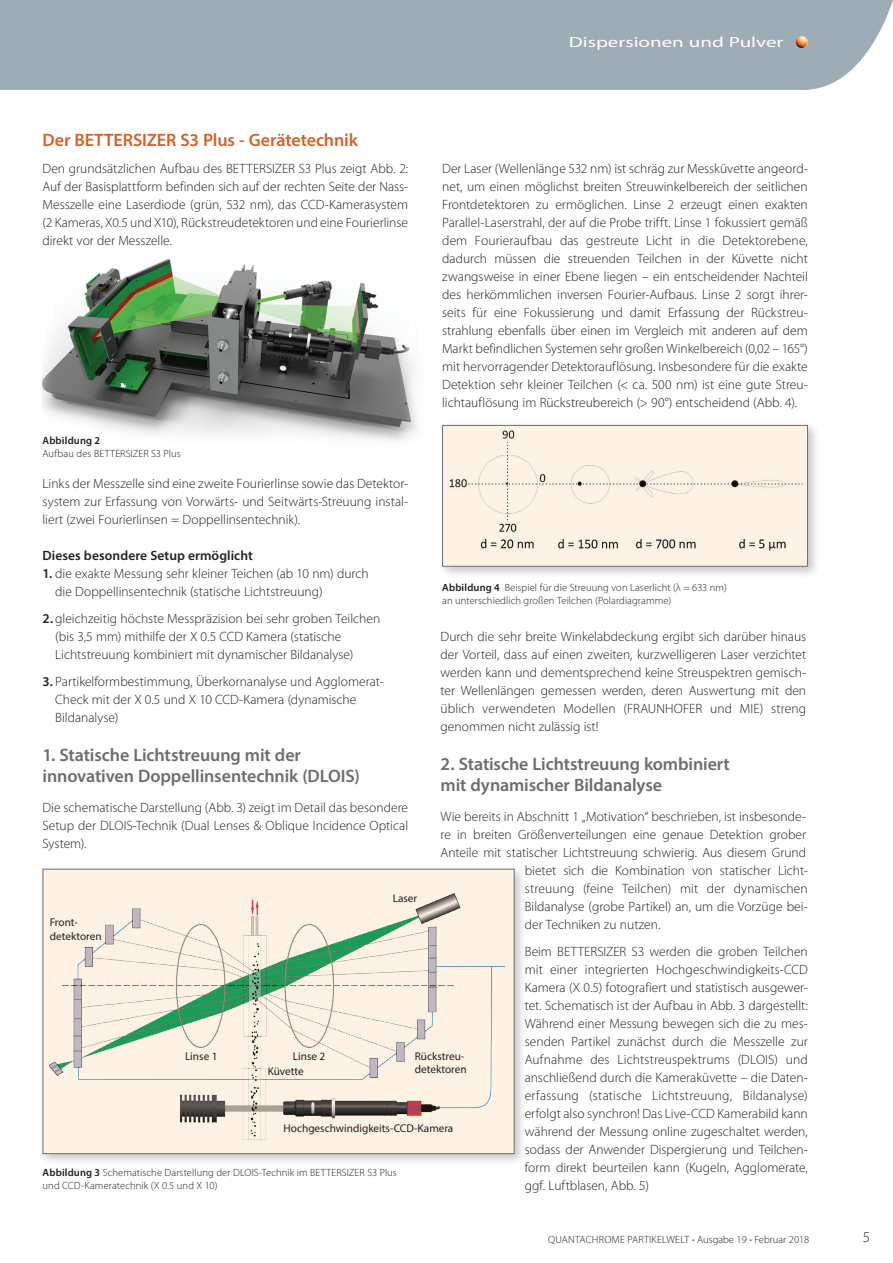
<style>
.page{position:relative;width:893px;height:1263px;background:#fff}
.page>*{position:absolute;margin:0;border:0;box-sizing:border-box;transform-origin:0 0}
.t1{font:600 18px/21px "Myriad Pro";letter-spacing:-.005em;color:#6c6d70}
.t2{font:600 18px "Myriad Pro";letter-spacing:-.005em;color:#d46229}
.t3{font:300 15px "Myriad Pro";color:#231f20}
.t4{font:14.7px "Myriad Pro";color:#fff;scale:1.43 1}
.t5{font:300 13.5px/18px "Myriad Pro";letter-spacing:.005em;color:#231f20;text-align:justify}
.t6{font:600 13.5px "Myriad Pro";letter-spacing:.01em;color:#231f20}
.t7{font:11.25px/13.4px "Myriad Pro";color:#231f20}
.t8{font:300 10.5px/13.5px "Myriad Pro";letter-spacing:.005em;color:#231f20}
.t9{font:600 10.5px "Myriad Pro";letter-spacing:.015em;color:#231f20}
.s1{font-weight:600}
.s2{color:#6c6d70}
</style>
<div class="page">
<div style="left:0;top:0;width:893px;height:90px;background:#9dacb5"></div>
<img style="left:43px;top:259px;width:375px;height:182px">
<div style="left:438px;top:421px;width:382px;height:158px;background:#231f20;opacity:.25"></div>
<div style="left:444px;top:427px;width:362px;height:138px;background:#fef3e5"></div>
<div style="left:442px;top:425px;width:366px;height:142px;border:1px solid #6c6d70"></div>
<div style="left:39px;top:865px;width:488px;height:302px;background:#231f20;opacity:.25"></div>
<div style="left:43px;top:869px;width:471px;height:285px;background:#fef2e5;border:1px solid #6c6d70"></div>
<img style="left:50px;top:893px;width:455px;height:247px">
<svg style="left:796px;top:36px;width:12px;height:12px"></svg>
<p class="t4" style="left:569px;top:33px;width:152px">Dispersionen und Pulver</p>
<h1 class="t2" style="left:43px;top:128px;width:317px">Der BETTERSIZER S3 Plus - Gerätetechnik</h1>
<p class="t5" style="left:43px;top:159px;width:198px">Den grundsätzlichen Aufbau des BETTER</p>
<p class="t5" style="left:266px;top:159px;width:13px">SIZER</p>
<p class="t5" style="left:43px;top:159px;width:367px;text-indent:256px">S3 Plus zeigt Abb. 2:<br>Auf der Basisplattform befinden sich auf der rechten Seite der Nass-Messzelle eine Laserdiode (grün, 532 nm), das CCD-Kamerasystem (2 Kameras, X0.5 und X10), Rückstreudetektoren und eine Fourierlinse direkt vor der Messzelle.</p>
<p class="t9" style="left:43px;top:433px;width:59px">Abbildung 2</p>
<p class="t8" style="left:43px;top:447px;width:63px">Aufbau des BETTER</p>
<p class="t8" style="left:126px;top:447px;width:11px">SIZER</p>
<p class="t8" style="left:151px;top:447px;width:31px">S3 Plus</p>
<p class="t5" style="left:42px;top:474px;width:367px">Links der Messzelle sind eine zweite Fourierlinse sowie das Detektor&shy;system zur Erfassung von Vorwärts- und Seitwärts-Streuung instal&shy;liert (zwei Fourierlinsen = Doppellinsentechnik).</p>
<p class="t6" style="left:42px;top:546px;width:212px">Dieses besondere Setup ermöglicht</p>
<p class="t5" style="left:55px;top:564px;width:315px;text-indent:-13px"><span class="s1">1.</span> die exakte Messung sehr kleiner Teichen (ab 10 nm) durch die Doppellinsentechnik (statische Lichtstreuung)</p>
<p class="t5" style="left:55px;top:609px;width:327px;text-align:left;text-indent:-13px"><span class="s1">2.</span> gleichzeitig höchste Messpräzision bei sehr groben Teilchen (bis 3,5 mm) mithilfe der X 0.5 CCD Kamera (statische<br>Lichtstreuung kombiniert mit dynamischer Bildanalyse)</p>
<p class="t5" style="left:55px;top:672px;width:329px;text-align:left;text-indent:-13px"><span class="s1">3.</span> Partikelformbestimmung, Überkornanalyse und Agglomerat-<br>Check mit der X 0.5 und X 10 CCD-Kamera (dynamische<br>Bildanalyse)</p>
<h1 class="t1" style="left:43px;top:744px;width:319px">1. Statische Lichtstreuung mit der innovativen Doppellinsentechnik (DLOIS)</h1>
<p class="t5" style="left:43px;top:798px;width:367px">Die schematische Darstellung (Abb. 3) zeigt im Detail das besondere Setup der DLOIS-Technik (Dual Lenses &amp; Oblique I ncidence Optical System).</p>
<p class="t5" style="left:442px;top:159px;width:367px">Der Laser (Wellenlänge 532 nm) ist schräg zur Messküvette angeord&shy;net, um einen möglichst breiten Streuwinkelbereich der seitlichen Frontdetektoren zu ermöglichen. Linse 2 erzeugt einen exakten Parallel-Laserstrahl, der auf die Probe trifft. Linse 1 fokussiert gemäß dem Fourieraufbau das gestreute Licht in die Detektorebene, dadurch müssen die streuenden Teilchen in der Küvette nicht zwangsweise in einer Ebene liegen – ein entscheidender Nachteil des herkömmlichen inversen Fourier-Aufbaus. Linse 2 sorgt ihrer&shy;seits für eine Fokussierung und damit Erfassung der Rückstreu&shy;strahlung ebenfalls über einen im Vergleich mit anderen auf dem Markt befindlichen Systemen sehr großen Winkelbereich (0,02 – 165°) mit hervorragender Detektorauflösung. I nsbesondere für die exakte Detektion sehr kleiner Teilchen (&lt; ca. 500 nm) ist eine gute Streu&shy;lichtauflösung im Rückstreubereich (&gt; 90°) entscheidend (Abb. 4).</p>
<p class="t8" style="left:442px;top:580px;width:286px"><span class="s1">Abbildung 4</span> Beispiel für die Streuung von Laserlicht (λ = 633 nm) an unterschiedlich großen Teilchen (Polardiagramme)</p>
<p class="t5" style="left:440px;top:627px;width:367px">Durch die sehr breite Winkelabdeckung ergibt sich darüber hinaus der Vorteil, dass auf einen zweiten, kurzwelligeren Laser verzichtet werden kann und dementsprechend keine Streuspektren gemisch&shy;ter Wellenlängen gemessen werden, deren Auswertung mit den üblich verwendeten Modellen (FRAUNHO</p>
<p class="t5" style="left:683px;top:699px;width:125px">FER und MIE) streng</p>
<p class="t5" style="left:440px;top:717px;width:160px">genommen nicht zulässig ist!</p>
<h1 class="t1" style="left:441px;top:753px;width:291px">2. Statische Lichtstreuung kombiniert mit dynamischer Bildanalyse</h1>
<p class="t5" style="left:441px;top:807px;width:367px">Wie bereits in Abschnitt 1 „Motivation“ beschrieben, ist insbesonde&shy;re in breiten Größenverteilungen eine genaue Detektion grober Anteile mit statischer Lichtstreuung schwierig. Aus diesem Grund</p>
<p class="t7" style="left:50px;top:916px;width:53px">Front&shy;detektoren</p>
<p class="t7" style="left:393px;top:892px;width:26px">Laser</p>
<p class="t7" style="left:185px;top:1049px;width:34px">Linse 1</p>
<p class="t7" style="left:268px;top:1049px;width:59px;line-height:14.9px;text-indent:25px">Linse 2<br>Küvette</p>
<p class="t7" style="left:415px;top:1049px;width:53px">Rückstreu&shy;detektoren</p>
<p class="t7" style="left:284px;top:1122px;width:171px">Hochgeschwindigkeits-CCD-Kamera</p>
<p class="t8" style="left:43px;top:1165px;width:279px"><span class="s1">Abbildung 3</span> Schematische Darstellung der DLOIS-Technik im BETTER</p>
<p class="t8" style="left:342px;top:1165px;width:11px">SIZER</p>
<p class="t8" style="left:367px;top:1165px;width:31px">S3 Plus</p>
<p class="t8" style="left:43px;top:1179px;width:176px">und CCD-Kameratechnik (X 0.5 und X 10)</p>
<p class="t5" style="left:525px;top:861px;width:285px">bietet sich die Kombination von statischer Licht&shy;streuung (feine Teilchen) mit der dynamischen Bildanalyse (grobe Partikel) an, um die Vorzüge bei&shy;der Techniken zu nutzen.</p>
<p class="t5" style="left:525px;top:942px;width:47px">Beim BETTER</p>
<p class="t5" style="left:597px;top:942px;width:13px">SIZER</p>
<p class="t5" style="left:525px;top:942px;width:285px;text-indent:107px">S3 werden die groben Teilchen mit einer integrierten Hochgeschwindigkeits-CCD Kamera (X 0.5) fotografiert und statistisch ausgewer&shy;tet. Schematisch ist der Aufbau in Abb. 3 dargestellt:<br>Während einer Messung bewegen sich die zu mes&shy;senden Partikel zunächst durch die Messzelle zur Aufnahme des Lichtstreuspektrums (DLOIS) und anschließend durch die Kameraküvette – die Daten&shy;erfassung (statische Lichtstreuung, Bildanalyse) erfolgt also synchron! Das Live-CCD Kamerabild kann während der Messung online zugeschaltet werden, sodass der Anwender Dispergierung und Teilchen&shy;form direkt beurteilen kann (Kugeln, Agglomerate, ggf. Luftblasen, Abb. 5)</p>
<p class="t8" style="left:548px;top:1232px;width:263px">Quantachrome PartiKELWELT <span class="s2">•</span> Ausgabe 19 <span class="s2">•</span> Februar 2018</p>
<p class="t3" style="left:863px;top:1228px;width:9px">5</p>
</div>
